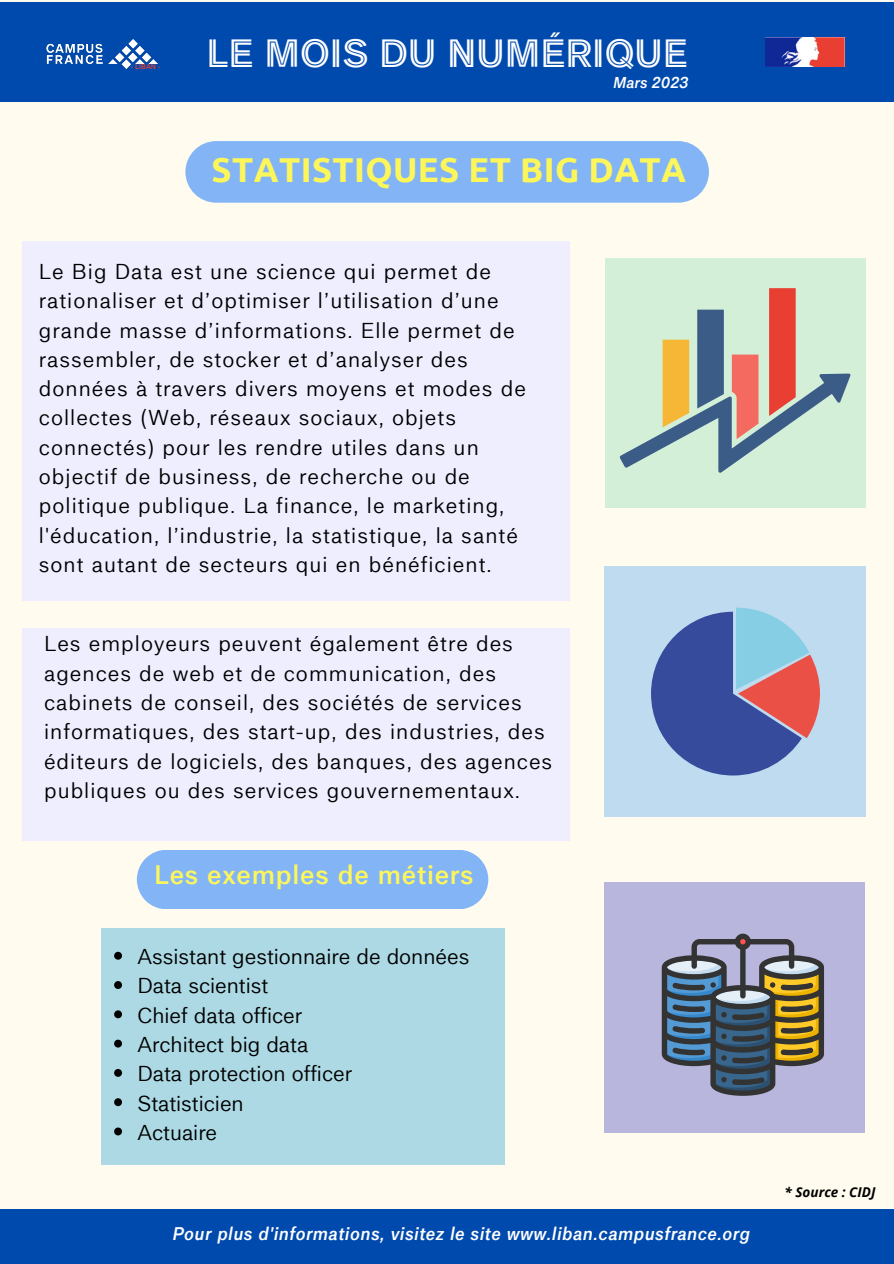
<style>
.page{position:relative;width:894px;height:1264px;background:#fff}
.page>*{position:absolute;margin:0;border:0;box-sizing:border-box;transform-origin:0 0}
.t1{font:37.5px "Campus France Inline";color:#fff}
.t2{font:700 34.5px "Ubuntu";letter-spacing:.01em;color:#fdf65b}
.t3{font:700 25.5px "Campus France Sans";letter-spacing:.03em;color:#fdf65b}
.t4{font:21px/29.2px "Campus France Sans";letter-spacing:.05em;color:#000}
.t5{font:21px/29.2px "Campus France Sans";color:#000}
.t6{font:italic 700 17.4px "Campus France Sans";letter-spacing:.025em;color:#fff}
.t7{font:italic 700 15px "Campus France Sans";color:#fff}
.t8{font:italic 700 13.5px "Open Sans";color:#000}
.t9{font:700 6.75px "Campus France Sans";color:#e93f33}
</style>
<div class="page">
<div style="left:0;top:0;width:893px;height:1263px;background:#fffcef"></div>
<div style="left:22px;top:242px;width:548px;height:358px;background:#efeeff"></div>
<div style="left:22px;top:628px;width:548px;height:212px;background:#efeeff"></div>
<div style="left:101px;top:928px;width:403px;height:237px;background:#acd9e4"></div>
<svg style="left:114px;top:951px;width:8px;height:8px"></svg>
<svg style="left:114px;top:981px;width:8px;height:7px"></svg>
<svg style="left:114px;top:1010px;width:8px;height:8px"></svg>
<svg style="left:114px;top:1039px;width:8px;height:8px"></svg>
<svg style="left:114px;top:1069px;width:8px;height:7px"></svg>
<svg style="left:114px;top:1098px;width:8px;height:8px"></svg>
<svg style="left:114px;top:1127px;width:8px;height:8px"></svg>
<div style="left:604px;top:258px;width:261px;height:250px;background:#d4efd8"></div>
<svg style="left:619px;top:288px;width:231px;height:185px"></svg>
<div style="left:604px;top:566px;width:261px;height:250px;background:#bfdbf0"></div>
<svg style="left:651px;top:607px;width:168px;height:168px"></svg>
<div style="left:604px;top:882px;width:261px;height:250px;background:#b8b6dd"></div>
<svg style="left:661px;top:933px;width:162px;height:162px"></svg>
<div style="left:0;top:2px;width:893px;height:100px;background:#004aad"></div>
<img style="left:765px;top:38px;width:79px;height:29px">
<div style="left:185px;top:141px;width:523px;height:62px;background:#83b5f6;border-radius:31px"></div>
<img style="left:46px;top:39px;width:112px;height:30px">
<div style="left:137px;top:850px;width:351px;height:58px;background:#83b5f6"></div>
<div style="left:0;top:1208px;width:893px;height:55px;background:#004aad"></div>
<p class="t9" style="left:131px;top:61px;width:31px">- LIBAN -</p>
<h1 class="t1" style="left:206px;top:24px;width:482px">LE MOIS DU NUMÉRIQUE</h1>
<p class="t7" style="left:613px;top:71px;width:77px">Mars 2023</p>
<h2 class="t2" style="left:211px;top:150px;width:476px">STATISTIQUES ET BIG DATA</h2>
<p class="t4" style="left:39px;top:256px;width:488px">Le Big Data est une science qui permet de rationaliser et d’optimiser l’utilisation d’une grande masse d’informations. Elle permet de rassembler, de stocker et d’analyser des données à travers divers moyens et modes de collectes (Web, réseaux sociaux, objets connectés) pour les rendre utiles dans un objectif de business, de recherche ou de politique publique. La finance, le marketing, l'éducation, l’industrie, la statistique, la santé sont autant de secteurs qui en bénéficient.</p>
<p class="t4" style="left:44px;top:628px;width:509px">Les employeurs peuvent également être des agences de web et de communication, des cabinets de conseil, des sociétés de services informatiques, des start-up, des industries, des éditeurs de logiciels, des banques, des agences publiques ou des services gouvernementaux.</p>
<p class="t3" style="left:154px;top:854px;width:321px">Les exemples de métiers</p>
<p class="t5" style="left:137px;top:941px;width:333px">Assistant gestionnaire de données<br>Data scientist<br>Chief data officer<br>Architect big data<br>Data protection officer<br>Statisticien<br>Actuaire</p>
<p class="t6" style="left:172px;top:1220px;width:579px">Pour plus d'informations, visitez le site www.liban.campusfrance.org</p>
<p class="t8" style="left:784px;top:1182px;width:92px">* Source : CIDJ</p>
</div>
